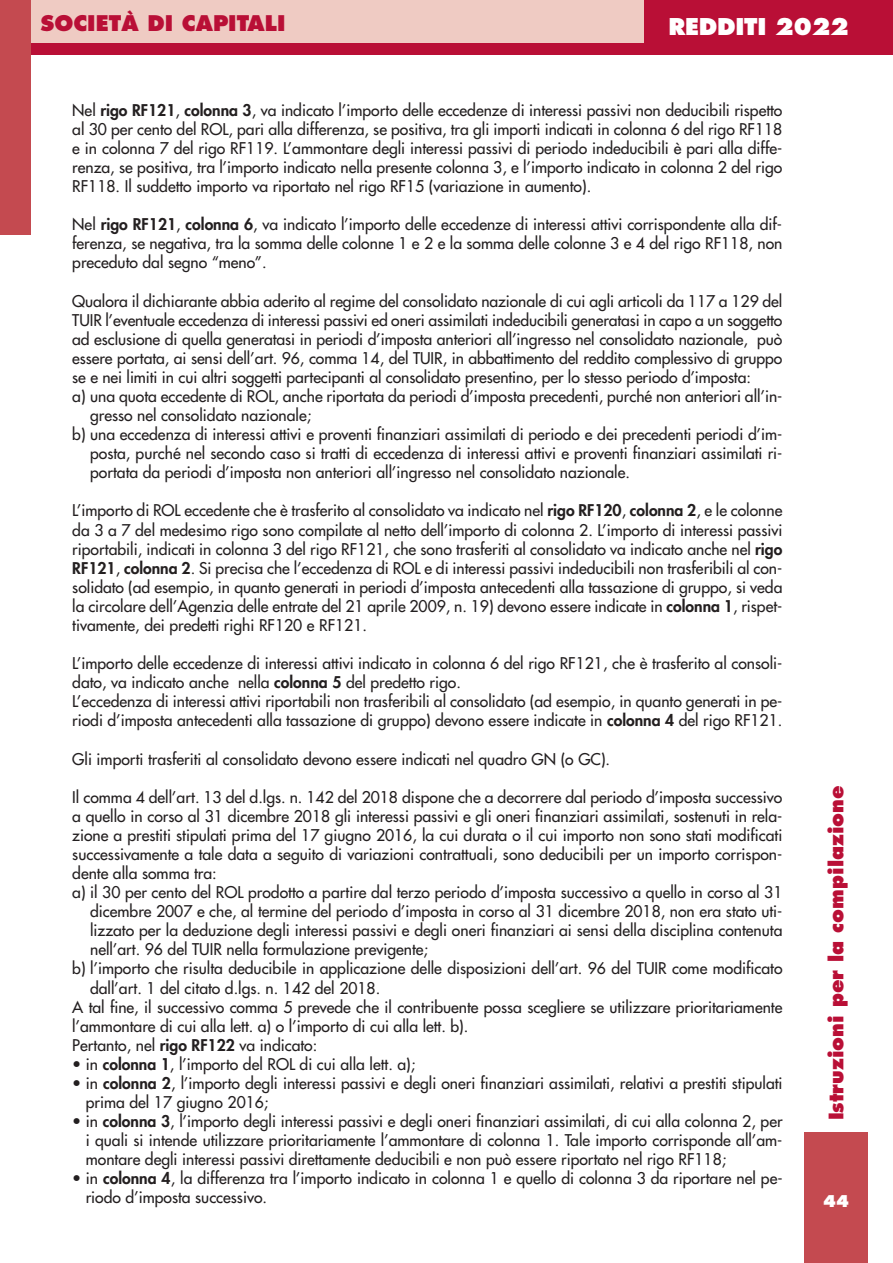
<style>
.page{position:relative;width:893px;height:1263px;background:#fff}
.page>*{position:absolute;margin:0;border:0;box-sizing:border-box;transform-origin:0 0}
.t1{font:800 22.5px "Futura";letter-spacing:-.015em;color:#fff}
.t2{font:800 21px "Futura";color:#b90f36}
.t3{font:800 19.5px "Futura";color:#b90f36}
.t4{font:15.75px/19px "Futura";color:#231f20;text-align:justify}
.t5{font:800 15.75px "Futura";color:#fff}
.s1{font-weight:800}
</style>
<div class="page">
<div style="left:804px;top:1132px;width:64px;height:131px;background:#c44a50"></div>
<div style="left:30px;top:0;width:863px;height:54px;background:#b90f36"></div>
<div style="left:30px;top:0;width:614px;height:43px;background:#efcbc3"></div>
<div style="left:0;top:0;width:30px;height:235px;background:#c44a50"></div>
<p class="t2" style="left:41px;top:14px;width:246px">SOCIETÀ DI CAPITALI</p>
<p class="t1" style="left:669px;top:16px;width:182px">REDDITI 2022</p>
<p class="t4" style="left:72px;top:101px;width:712px">Nel <span class="s1">rigo RF121</span>, <span class="s1">colonna 3</span>, va indicato l’importo delle eccedenze di interessi passivi non deducibili rispetto al 30 per cento del ROL, pari alla differenza, se positiva, tra gli importi indicati in colonna 6 del rigo RF118 e in colonna 7 del rigo RF119. L’ammontare degli interessi passivi di periodo indeducibili è pari alla diffe&shy;renza, se positiva, tra l’importo indicato nella presente colonna 3, e l’importo indicato in colonna 2 del rigo RF118. Il suddetto importo va riportato nel rigo RF15 (variazione in aumento).</p>
<p class="t4" style="left:72px;top:216px;width:712px">Nel <span class="s1">rigo RF121</span>, <span class="s1">colonna 6</span>, va indicato l’importo delle eccedenze di interessi attivi corrispondente alla dif&shy;ferenza, se negativa, tra la somma delle colonne 1 e 2 e la somma delle colonne 3 e 4 del rigo RF118, non preceduto dal segno “meno”.</p>
<p class="t4" style="left:72px;top:292px;width:712px">Qualora il dichiarante abbia aderito al regime del consolidato nazionale di cui agli articoli da 117 a 129 del TUIR l’eventuale eccedenza di interessi passivi ed oneri assimilati indeducibili generatasi in capo a un soggetto ad esclusione di quella generatasi in periodi d’imposta anteriori all’ingresso nel consolidato nazionale, può essere portata, ai sensi dell’art. 96, comma 14, del TUIR, in abbattimento del reddito complessivo di gruppo se e nei limiti in cui altri soggetti partecipanti al consolidato presentino, per lo stesso periodo d’imposta:</p>
<p class="t4" style="left:90px;top:388px;width:694px;text-indent:-18px">a) una quota eccedente di ROL, anche riportata da periodi d’imposta precedenti, purché non anteriori all’in&shy;gresso nel consolidato nazionale;</p>
<p class="t4" style="left:90px;top:426px;width:694px;text-indent:-18px">b) una eccedenza di interessi attivi e proventi finanziari assimilati di periodo e dei precedenti periodi d’im&shy;posta, purché nel secondo caso si tratti di eccedenza di interessi attivi e proventi finanziari assimilati ri&shy;portata da periodi d’imposta non anteriori all’ingresso nel consolidato nazionale.</p>
<p class="t4" style="left:72px;top:502px;width:712px">L’importo di ROL eccedente che è trasferito al consolidato va indicato nel <span class="s1">rigo RF120</span>, <span class="s1">colonna 2</span>, e le colonne da 3 a 7 del medesimo rigo sono compilate al netto dell’importo di colonna 2. L’importo di interessi passivi riportabili, indicati in colonna 3 del rigo RF121, che sono trasferiti al consolidato va indicato anche nel <span class="s1">rigo RF121</span>, <span class="s1">colonna 2</span>. Si precisa che l’eccedenza di ROL e di interessi passivi indeducibili non trasferibili al con&shy;solidato (ad esempio, in quanto generati in periodi d’imposta antecedenti alla tassazione di gruppo, si veda la circolare dell’Agenzia delle entrate del 21 aprile 2009, n. 19) devono essere indicate in <span class="s1">colonna 1</span>, rispet&shy;tivamente, dei predetti righi RF120 e RF121.</p>
<p class="t4" style="left:72px;top:655px;width:712px">L’importo delle eccedenze di interessi attivi indicato in colonna 6 del rigo RF121, che è trasferito al consoli&shy;dato, va indicato anche nella <span class="s1">colonna 5</span> del predetto rigo.</p>
<p class="t4" style="left:72px;top:693px;width:712px">L’eccedenza di interessi attivi riportabili non trasferibili al consolidato (ad esempio, in quanto generati in pe&shy;riodi d’imposta antecedenti alla tassazione di gruppo) devono essere indicate in <span class="s1">colonna 4</span> del rigo RF121.</p>
<p class="t4" style="left:72px;top:750px;width:539px">Gli importi trasferiti al consolidato devono essere indicati nel quadro GN (o GC).</p>
<p class="t4" style="left:72px;top:788px;width:712px">Il comma 4 dell’art. 13 del d.lgs. n. 142 del 2018 dispone che a decorrere dal periodo d’imposta successivo a quello in corso al 31 dicembre 2018 gli interessi passivi e gli oneri finanziari assimilati, sostenuti in rela&shy;zione a prestiti stipulati prima del 17 giugno 2016, la cui durata o il cui importo non sono stati modificati successivamente a tale data a seguito di variazioni contrattuali, sono deducibili per un importo corrispon&shy;dente alla somma tra:</p>
<p class="t4" style="left:90px;top:884px;width:694px;text-indent:-18px">a) il 30 per cento del ROL prodotto a partire dal terzo periodo d’imposta successivo a quello in corso al 31 dicembre 2007 e che, al termine del periodo d’imposta in corso al 31 dicembre 2018, non era stato uti&shy;lizzato per la deduzione degli interessi passivi e degli oneri finanziari ai sensi della disciplina contenuta nell’art. 96 del TUIR nella formulazione previgente;</p>
<p class="t4" style="left:90px;top:960px;width:694px;text-indent:-18px">b) l’importo che risulta deducibile in applicazione delle disposizioni dell’art. 96 del TUIR come modificato dall’art. 1 del citato d.lgs. n. 142 del 2018.</p>
<p class="t4" style="left:72px;top:998px;width:712px">A tal fine, il successivo comma 5 prevede che il contribuente possa scegliere se utilizzare prioritariamente l’ammontare di cui alla lett. a) o l’importo di cui alla lett. b).</p>
<p class="t4" style="left:72px;top:1036px;width:247px">Pertanto, nel <span class="s1">rigo RF122</span> va indicato:</p>
<p class="t4" style="left:72px;top:1056px;width:345px">• in <span class="s1">colonna 1</span>, l’importo del ROL di cui alla lett. a);</p>
<p class="t4" style="left:86px;top:1075px;width:698px;text-indent:-14px">• in <span class="s1">colonna 2</span>, l’importo degli interessi passivi e degli oneri finanziari assimilati, relativi a prestiti stipulati prima del 17 giugno 2016;</p>
<p class="t4" style="left:86px;top:1113px;width:698px;text-indent:-14px">• in <span class="s1">colonna 3</span>, l’importo degli interessi passivi e degli oneri finanziari assimilati, di cui alla colonna 2, per i quali si intende utilizzare prioritariamente l’ammontare di colonna 1. Tale importo corrisponde all’am&shy;montare degli interessi passivi direttamente deducibili e non può essere riportato nel rigo RF118;</p>
<p class="t4" style="left:86px;top:1170px;width:698px;text-indent:-14px">• in <span class="s1">colonna 4</span>, la differenza tra l’importo indicato in colonna 1 e quello di colonna 3 da riportare nel pe&shy;riodo d’imposta successivo.</p>
<p class="t3" style="left:827px;top:1120px;width:337px;rotate:-90deg">Istruzioni per la compilazione</p>
<p class="t5" style="left:823px;top:1194px;width:28px">44</p>
</div>
